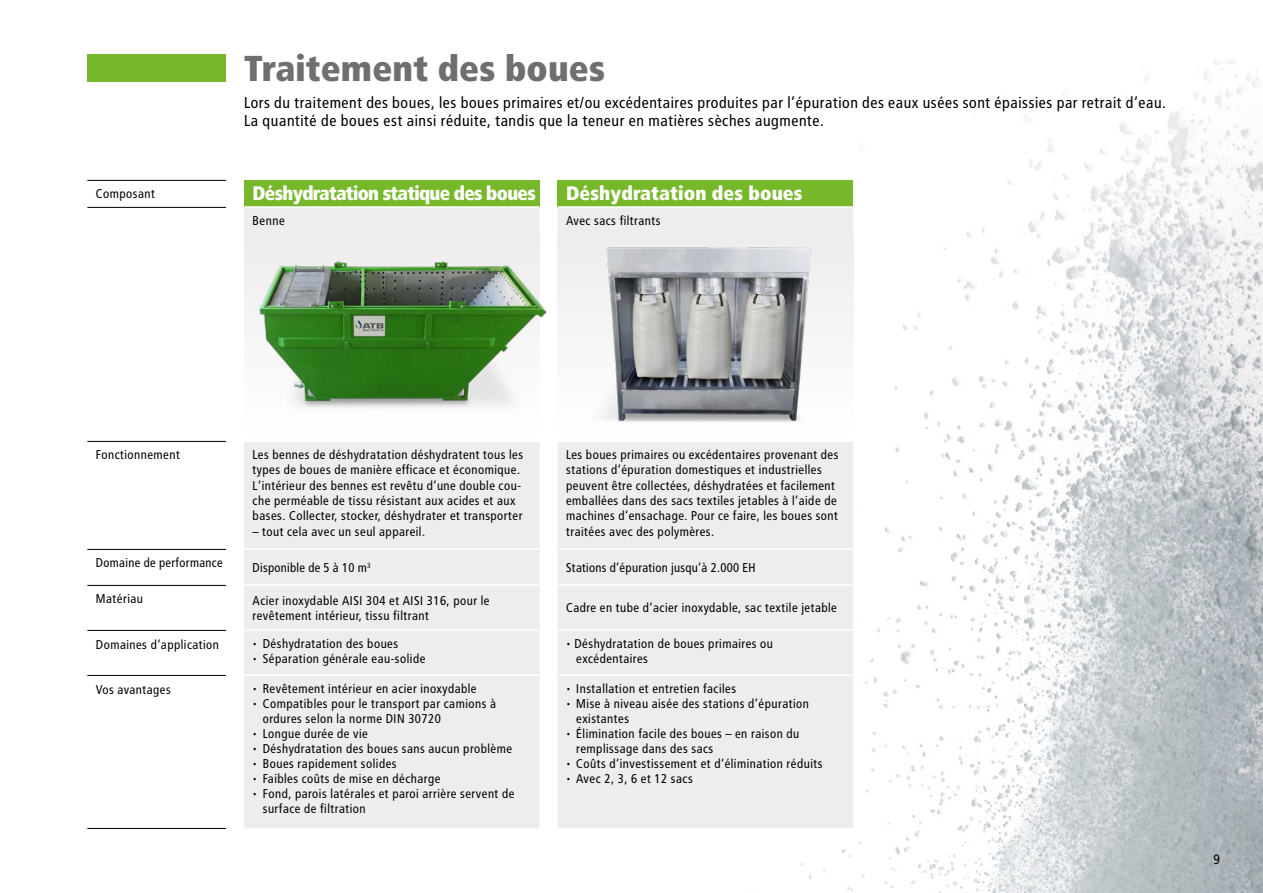
<style>
.page{position:relative;width:1263px;height:893px;background:#fff}
.page>*{position:absolute;margin:0;border:0;box-sizing:border-box;transform-origin:0 0}
.t1{font:36px "BVG Fett";color:#706f6f}
.t2{font:19.5px "BVG Fett";letter-spacing:-.04em;color:#fff}
.t3{font:19.5px "BVG Fett";color:#fff}
.t4{font:15.75px/18px "BVG Normal";color:#000}
.t5{font:13.5px "BVG Normal";color:#000}
.t6{font:12.75px/15.3px "BVG Normal";color:#000}
</style>
<div class="page">
<img style="left:801px;top:61px;width:462px;height:832px">
<div style="left:549px;top:170px;width:313px;height:667px;background:#fff"></div>
<hr style="left:87px;top:180px;width:139px;height:1px;background:#000">
<hr style="left:87px;top:207px;width:139px;height:1px;background:#000">
<hr style="left:87px;top:441px;width:139px;height:1px;background:#000">
<hr style="left:87px;top:549px;width:139px;height:1px;background:#000">
<hr style="left:87px;top:585px;width:139px;height:1px;background:#000">
<hr style="left:87px;top:630px;width:139px;height:1px;background:#000">
<hr style="left:87px;top:675px;width:139px;height:1px;background:#000">
<hr style="left:87px;top:828px;width:139px;height:1px;background:#000">
<div style="left:244px;top:180px;width:296px;height:27px;background:#76b82a"></div>
<div style="left:244px;top:208px;width:296px;height:620px;background:#ededed"></div>
<div style="left:244px;top:234px;width:296px;height:207px;background:linear-gradient(to right,#f2f2f2,#f2f2f2)"></div>
<hr style="left:244px;top:440px;width:296px;height:2px;background:#fff">
<hr style="left:244px;top:548px;width:296px;height:2px;background:#fff">
<hr style="left:244px;top:584px;width:296px;height:2px;background:#fff">
<hr style="left:244px;top:629px;width:296px;height:2px;background:#fff">
<hr style="left:244px;top:674px;width:296px;height:2px;background:#fff">
<hr style="left:244px;top:206px;width:296px;height:2px;background:#fff">
<div style="left:87px;top:54px;width:139px;height:27px;background:#76b82a"></div>
<div style="left:558px;top:180px;width:295px;height:27px;background:#76b82a"></div>
<div style="left:558px;top:208px;width:295px;height:620px;background:#ededed"></div>
<div style="left:558px;top:234px;width:295px;height:207px;background:#f6f6f6"></div>
<hr style="left:558px;top:440px;width:295px;height:2px;background:#fff">
<hr style="left:558px;top:548px;width:295px;height:2px;background:#fff">
<hr style="left:558px;top:584px;width:295px;height:2px;background:#fff">
<hr style="left:558px;top:629px;width:295px;height:2px;background:#fff">
<hr style="left:558px;top:674px;width:295px;height:2px;background:#fff">
<hr style="left:558px;top:206px;width:295px;height:2px;background:#fff">
<img style="left:244px;top:246px;width:314px;height:190px">
<img style="left:606px;top:247px;width:207px;height:175px">
<p class="t6" style="left:96px;top:186px;width:61px">Composant</p>
<h1 class="t1" style="left:244px;top:46px;width:363px">Traitement des boues</h1>
<p class="t4" style="left:244px;top:94px;width:924px">Lors du traitement des boues, les boues primaires et/ou excédentaires produites par l‘épuration des eaux usées sont épaissies par retrait d‘eau.<br>La quantité de boues est ainsi réduite, tandis que la teneur en matières sèches augmente.</p>
<h2 class="t2" style="left:253px;top:182px;width:285px">Déshydratation statique des boues</h2>
<p class="t6" style="left:253px;top:213px;width:34px">Benne</p>
<h2 class="t3" style="left:566px;top:182px;width:238px">Déshydratation des boues</h2>
<p class="t6" style="left:566px;top:213px;width:96px">Avec sacs filtrants</p>
<p class="t6" style="left:96px;top:447px;width:86px">Fonctionnement</p>
<p class="t6" style="left:96px;top:555px;width:129px">Domaine de performance</p>
<p class="t6" style="left:96px;top:591px;width:49px">Matériau</p>
<p class="t6" style="left:96px;top:636px;width:125px">Domaines d‘application</p>
<p class="t6" style="left:96px;top:681px;width:77px">Vos avantages</p>
<p class="t6" style="left:253px;top:447px;width:273px">Les bennes de déshydratation déshydratent tous les types de boues de manière efficace et économique.<br>L‘intérieur des bennes est revêtu d‘une double cou&shy;che perméable de tissu résistant aux acides et aux bases. Collecter, stocker, déshydrater et transporter</p>
<p class="t6" style="left:253px;top:524px;width:174px">– tout cela avec un seul appareil.</p>
<p class="t6" style="left:253px;top:560px;width:120px">Disponible de 5 à 10 m<sup>3</sup></p>
<p class="t6" style="left:253px;top:593px;width:239px">Acier inoxydable AISI 304 et AISI 316, pour le revêtement intérieur, tissu filtrant</p>
<p class="t6" style="left:253px;top:636px;width:148px">• Déshydratation des boues</p>
<p class="t6" style="left:253px;top:651px;width:175px">• Séparation générale eau-solide</p>
<p class="t6" style="left:253px;top:681px;width:226px">• Revêtement intérieur en acier inoxydable</p>
<p class="t6" style="left:263px;top:696px;width:235px;text-indent:-10px">• Compatibles pour le transport par camions à ordures selon la norme DIN 30720</p>
<p class="t6" style="left:253px;top:726px;width:117px">• Longue durée de vie</p>
<p class="t6" style="left:253px;top:741px;width:261px">• Déshydratation des boues sans aucun problème</p>
<p class="t6" style="left:253px;top:756px;width:146px">• Boues rapidement solides</p>
<p class="t6" style="left:253px;top:771px;width:190px">• Faibles coûts de mise en décharge</p>
<p class="t6" style="left:263px;top:786px;width:254px;text-indent:-10px">• Fond, parois latérales et paroi arrière servent de surface de filtration</p>
<p class="t6" style="left:566px;top:447px;width:274px">Les boues primaires ou excédentaires provenant des stations d‘épuration domestiques et industrielles peuvent être collectées, déshydratées et facilement emballées dans des sacs textiles jetables à l‘aide de machines d‘ensachage. Pour ce faire, les boues sont traitées avec des polymères.</p>
<p class="t6" style="left:566px;top:560px;width:192px">Stations d‘épuration jusqu‘à 2.000 EH</p>
<p class="t6" style="left:566px;top:600px;width:273px">Cadre en tube d‘acier inoxydable, sac textile jetable</p>
<p class="t6" style="left:576px;top:636px;width:199px;text-indent:-10px">• Déshydratation de boues primaires ou excédentaires</p>
<p class="t6" style="left:566px;top:681px;width:172px">• Installation et entretien faciles</p>
<p class="t6" style="left:576px;top:696px;width:235px;text-indent:-10px">• Mise à niveau aisée des stations d‘épuration existantes</p>
<p class="t6" style="left:576px;top:726px;width:225px;text-indent:-10px">• Élimination facile des boues – en raison du remplissage dans des sacs</p>
<p class="t6" style="left:566px;top:756px;width:258px">• Coûts d‘investissement et d‘élimination réduits</p>
<p class="t6" style="left:566px;top:771px;width:129px">• Avec 2, 3, 6 et 12 sacs</p>
<p class="t5" style="left:1213px;top:851px;width:9px">9</p>
</div>
